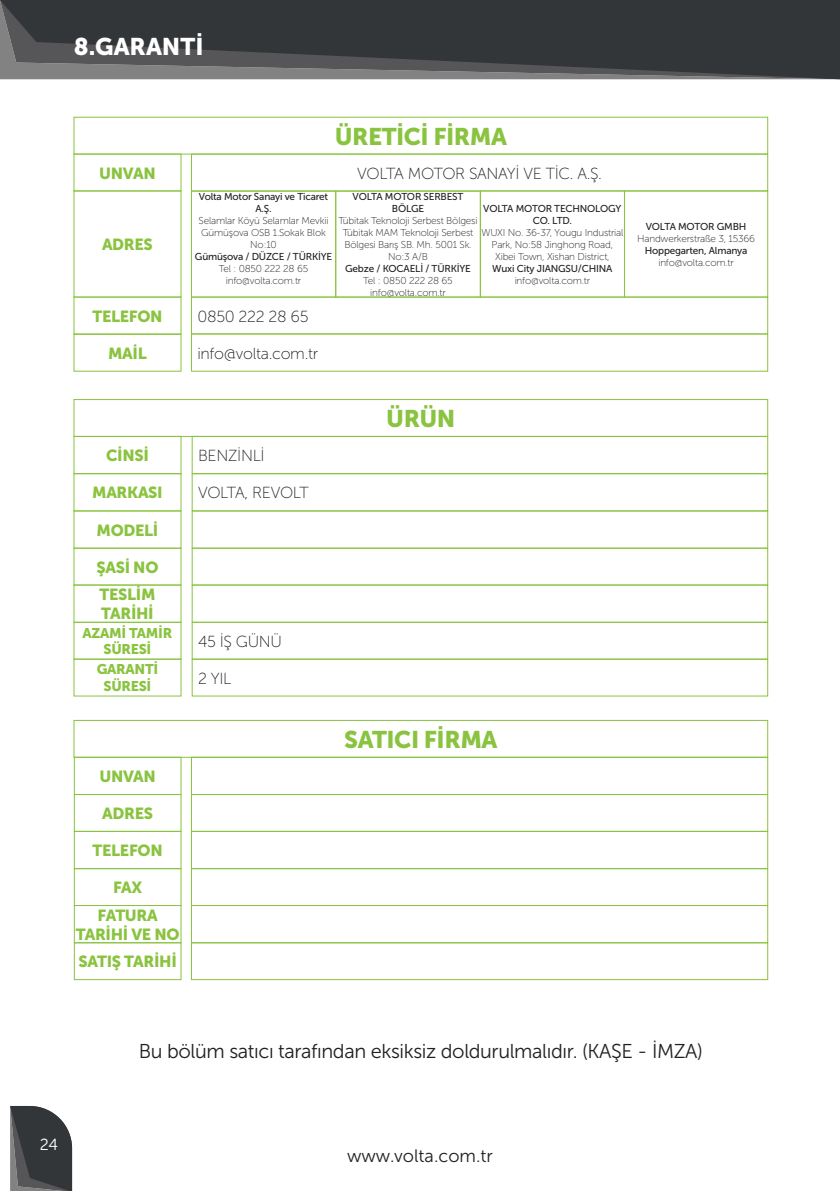
<style>
.page{position:relative;width:840px;height:1191px;background:#fff}
.page>*{position:absolute;margin:0;border:0;box-sizing:border-box;transform-origin:0 0}
.t1{font:24px "Museo Sans 900";letter-spacing:-.02em;color:#8ac33f}
.t2{font:24px "Museo Sans 900";color:#fff}
.t3{font:20px "Museo Sans 300";letter-spacing:-.02em;color:#231f20}
.t4{font:18px "Museo Sans 300";color:#231f20}
.t5{font:16px/19.2px "Museo Sans 900";letter-spacing:-.02em;color:#8ac33f}
.t6{font:16px "Museo Sans 100";letter-spacing:-.02em;color:#231f20}
.t7{font:16px "Museo Sans 300";color:#fff}
.t8{font:14px/16.8px "Museo Sans 900";letter-spacing:-.02em;color:#8ac33f;text-align:center}
.t9{font:10px/12px "Museo Sans 100";letter-spacing:-.02em;color:#231f20;text-align:center}
.t10{font:10px/12px "Museo Sans 500";letter-spacing:-.02em;color:#231f20;text-align:center}
</style>
<div class="page">
<svg style="left:10px;top:1106px;width:62px;height:85px"></svg>
<svg style="left:0;top:0;width:839px;height:79px;fill:#333638"></svg>
<div style="left:74px;top:117px;width:693px;height:37px;border:1px solid #8ac33f"></div>
<div style="left:74px;top:399px;width:693px;height:37px;border:1px solid #8ac33f"></div>
<div style="left:74px;top:720px;width:693px;height:37px;border:1px solid #8ac33f"></div>
<div style="left:191px;top:154px;width:576px;height:37px;border:1px solid #8ac33f"></div>
<div style="left:191px;top:297px;width:576px;height:37px;border:1px solid #8ac33f"></div>
<div style="left:192px;top:436px;width:575px;height:38px;border:1px solid #8ac33f"></div>
<div style="left:191px;top:757px;width:576px;height:37px;border:1px solid #8ac33f"></div>
<div style="left:191px;top:831px;width:576px;height:38px;border:1px solid #8ac33f"></div>
<div style="left:192px;top:585px;width:575px;height:37px;border:1px solid #8ac33f"></div>
<div style="left:191px;top:905px;width:576px;height:38px;border:1px solid #8ac33f"></div>
<div style="left:191px;top:334px;width:576px;height:37px;border:1px solid #8ac33f"></div>
<div style="left:192px;top:473px;width:575px;height:38px;border:1px solid #8ac33f"></div>
<div style="left:191px;top:794px;width:576px;height:37px;border:1px solid #8ac33f"></div>
<div style="left:192px;top:548px;width:575px;height:37px;border:1px solid #8ac33f"></div>
<div style="left:191px;top:868px;width:576px;height:37px;border:1px solid #8ac33f"></div>
<div style="left:192px;top:622px;width:575px;height:37px;border:1px solid #8ac33f"></div>
<div style="left:191px;top:942px;width:576px;height:37px;border:1px solid #8ac33f"></div>
<div style="left:192px;top:659px;width:575px;height:37px;border:1px solid #8ac33f"></div>
<div style="left:74px;top:154px;width:107px;height:37px;border:1px solid #8ac33f"></div>
<div style="left:74px;top:297px;width:107px;height:37px;border:1px solid #8ac33f"></div>
<div style="left:74px;top:436px;width:107px;height:38px;border:1px solid #8ac33f"></div>
<div style="left:74px;top:757px;width:107px;height:37px;border:1px solid #8ac33f"></div>
<div style="left:74px;top:831px;width:107px;height:38px;border:1px solid #8ac33f"></div>
<div style="left:74px;top:585px;width:107px;height:37px;border:1px solid #8ac33f"></div>
<div style="left:74px;top:905px;width:107px;height:38px;border:1px solid #8ac33f"></div>
<div style="left:74px;top:334px;width:107px;height:37px;border:1px solid #8ac33f"></div>
<div style="left:74px;top:473px;width:107px;height:38px;border:1px solid #8ac33f"></div>
<div style="left:74px;top:794px;width:107px;height:37px;border:1px solid #8ac33f"></div>
<div style="left:74px;top:548px;width:107px;height:37px;border:1px solid #8ac33f"></div>
<div style="left:74px;top:868px;width:107px;height:37px;border:1px solid #8ac33f"></div>
<div style="left:74px;top:622px;width:107px;height:37px;border:1px solid #8ac33f"></div>
<div style="left:74px;top:942px;width:107px;height:37px;border:1px solid #8ac33f"></div>
<div style="left:74px;top:659px;width:107px;height:37px;border:1px solid #8ac33f"></div>
<div style="left:191px;top:191px;width:145px;height:106px;border:1px solid #8ac33f"></div>
<div style="left:480px;top:191px;width:144px;height:106px;border:1px solid #8ac33f"></div>
<div style="left:624px;top:191px;width:143px;height:106px;border:1px solid #8ac33f"></div>
<div style="left:335px;top:191px;width:145px;height:106px;border:1px solid #8ac33f"></div>
<p class="t2" style="left:74px;top:33px;width:131px">8.GARANTİ</p>
<p class="t1" style="left:334px;top:123px;width:174px">ÜRETİCİ FİRMA</p>
<p class="t5" style="left:99px;top:163px;width:58px">UNVAN</p>
<p class="t6" style="left:357px;top:164px;width:246px">VOLTA MOTOR SANAYİ VE TİC. A.Ş.</p>
<p class="t5" style="left:102px;top:235px;width:52px">ADRES</p>
<p class="t10" style="left:199px;top:190px;width:131px">Volta Motor Sanayi ve Ticaret<br>A.Ş.</p>
<p class="t9" style="left:198px;top:214px;width:131px">Selamlar Köyü Selamlar Mevkii<br>Gümüşova OSB 1.Sokak Blok<br>No:10</p>
<p class="t10" style="left:195px;top:250px;width:139px">Gümüşova / DÜZCE / TÜRKİYE</p>
<p class="t9" style="left:219px;top:262px;width:91px">Tel : 0850 222 28 65</p>
<p class="t9" style="left:226px;top:274px;width:77px">info@volta.com.tr</p>
<p class="t10" style="left:352px;top:190px;width:112px">VOLTA MOTOR SERBEST<br>BÖLGE</p>
<p class="t9" style="left:338px;top:214px;width:141px">Tübitak Teknoloji Serbest Bölgesi<br>Tübitak MAM Teknoloji Serbest<br>Bölgesi Barış SB. Mh. 5001 Sk.<br>No:3 A/B</p>
<p class="t10" style="left:345px;top:262px;width:127px">Gebze / KOCAELİ / TÜRKİYE</p>
<p class="t9" style="left:363px;top:274px;width:91px">Tel : 0850 222 28 65</p>
<p class="t9" style="left:370px;top:286px;width:77px">info@volta.com.tr</p>
<p class="t10" style="left:483px;top:202px;width:140px">VOLTA MOTOR TECHNOLOGY<br>CO. LTD.</p>
<p class="t9" style="left:481px;top:226px;width:144px">WUXI No. 36-37, Yougu Industrial<br>Park, No:58 Jinghong Road,<br>Xibei Town, Xishan District,</p>
<p class="t10" style="left:492px;top:262px;width:122px">Wuxi City JIANGSU/CHINA</p>
<p class="t9" style="left:514px;top:274px;width:77px">info@volta.com.tr</p>
<p class="t10" style="left:645px;top:220px;width:102px">VOLTA MOTOR GMBH</p>
<p class="t9" style="left:636px;top:232px;width:119px">Handwerkerstraße 3, 15366</p>
<p class="t10" style="left:644px;top:244px;width:104px">Hoppegarten, Almanya</p>
<p class="t9" style="left:658px;top:256px;width:77px">info@volta.com.tr</p>
<p class="t5" style="left:92px;top:306px;width:72px">TELEFON</p>
<p class="t6" style="left:197px;top:307px;width:113px">0850 222 28 65</p>
<p class="t5" style="left:108px;top:343px;width:40px">MAİL</p>
<p class="t6" style="left:197px;top:344px;width:122px">info@volta.com.tr</p>
<p class="t5" style="left:106px;top:446px;width:44px">CİNSİ</p>
<p class="t5" style="left:92px;top:483px;width:72px">MARKASI</p>
<p class="t5" style="left:96px;top:520px;width:63px">MODELİ</p>
<p class="t5" style="left:96px;top:557px;width:63px">ŞASİ NO</p>
<p class="t5" style="left:99px;top:585px;width:57px">TESLİM<br>TARİHİ</p>
<p class="t8" style="left:82px;top:624px;width:91px">AZAMİ TAMİR<br>SÜRESİ</p>
<p class="t8" style="left:97px;top:661px;width:63px">GARANTİ<br>SÜRESİ</p>
<p class="t6" style="left:198px;top:447px;width:68px">BENZİNLİ</p>
<p class="t6" style="left:198px;top:484px;width:112px">VOLTA, REVOLT</p>
<p class="t6" style="left:198px;top:633px;width:86px">45 İŞ GÜNÜ</p>
<p class="t6" style="left:198px;top:669px;width:35px">2 YIL</p>
<p class="t5" style="left:99px;top:766px;width:58px">UNVAN</p>
<p class="t5" style="left:102px;top:803px;width:52px">ADRES</p>
<p class="t5" style="left:93px;top:840px;width:71px">TELEFON</p>
<p class="t5" style="left:113px;top:877px;width:31px">FAX</p>
<p class="t5" style="left:76px;top:905px;width:105px;text-align:center">FATURA<br>TARİHİ VE NO</p>
<p class="t5" style="left:78px;top:952px;width:100px">SATIŞ TARİHİ</p>
<p class="t1" style="left:386px;top:405px;width:71px">ÜRÜN</p>
<p class="t1" style="left:344px;top:726px;width:155px">SATICI FİRMA</p>
<p class="t3" style="left:139px;top:1039px;width:565px">Bu bölüm satıcı tarafından eksiksiz doldurulmalıdır. (KAŞE - İMZA)</p>
<h3 class="t7" style="left:40px;top:1135px;width:20px">24</h3>
<h3 class="t4" style="left:347px;top:1145px;width:147px">www.volta.com.tr</h3>
</div>
